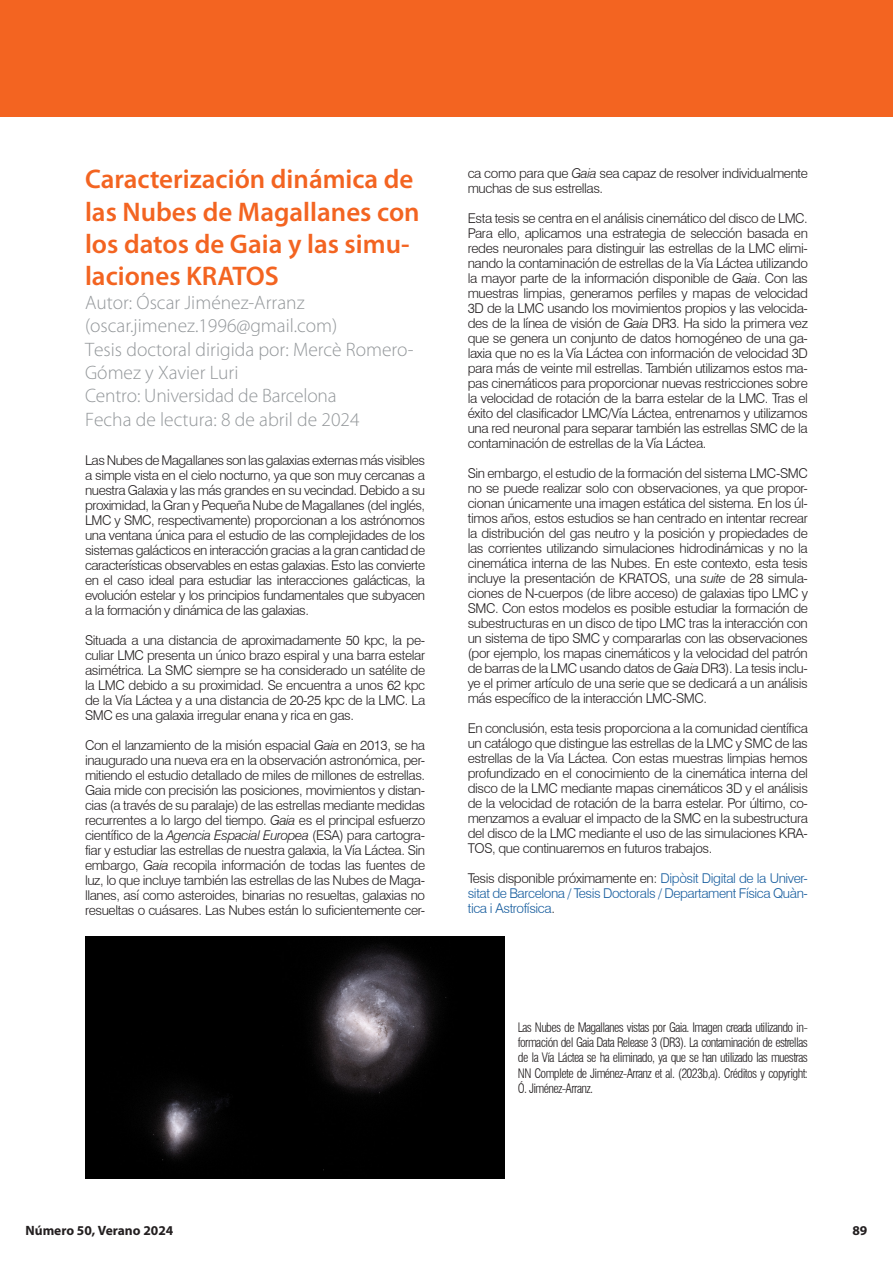
<style>
.page{position:relative;width:893px;height:1263px;background:#fff}
.page>*{position:absolute;margin:0;border:0;box-sizing:border-box;transform-origin:0 0}
.HEADING_1{font:600 27px/32.4px "Myriad Pro";color:#f36421}
.gray_body_text{font:300 19.5px/23.4px "Myriad Pro";color:#93979a}
.Body_1{font:300 13.5px/15px "Swiss 721 BT";letter-spacing:-.03em;color:#231f20;text-align:justify}
.Body_1-2{font:300 13.5px/15px "Swiss 721 BT";letter-spacing:-.03em;color:#175d9e;text-align:justify}
.t1{font:700 13.5px "Myriad Pro";color:#231f20}
.Pie_de_imagen{font:300 condensed 12.75px/15.3px "Swiss 721 BT";letter-spacing:-.05em;color:#231f20;text-align:justify}
.s1{font-style:italic}
.s2{color:#231f20}
</style>
<div class="page">
<div style="left:0;top:0;width:893px;height:117px;background:#f36421"></div>
<img style="left:85px;top:936px;width:419px;height:242px">
<p class="HEADING_1" style="left:85px;top:162px;width:336px">Caracterización dinámica de las Nubes de Magallanes con los datos de Gaia y las simu&shy;laciones KRATOS</p>
<p class="gray_body_text" style="left:85px;top:290px;width:221px">Autor: Óscar Jiménez-Arranz</p>
<p class="gray_body_text" style="left:85px;top:314px;width:254px">(oscar.jimenez.1996@gmail.com)</p>
<p class="gray_body_text" style="left:85px;top:337px;width:330px">Tesis doctoral dirigida por: Mercè Romero-<br>Gómez y Xavier Luri</p>
<p class="gray_body_text" style="left:85px;top:384px;width:253px">Centro: Universidad de Barcelona</p>
<p class="gray_body_text" style="left:85px;top:407px;width:276px">Fecha de lectura: 8 de abril de 2024</p>
<p class="Body_1" style="left:85px;top:452px;width:342px">Las Nubes de Magallanes son las galaxias externas más visibles a simple vista en el cielo nocturno, ya que son muy cercanas a nuestra Galaxia y las más grandes en su vecindad. Debido a su proximidad, la Gran y Pequeña Nube de Magallanes (del inglés, LMC y SMC, respectivamente) proporcionan a los astrónomos una ventana única para el estudio de las complejidades de los sistemas galácticos en interacción gracias a la gran cantidad de características observables en estas galaxias. Esto las convierte en el caso ideal para estudiar las interacciones galácticas, la evolución estelar y los principios fundamentales que subyacen a la formación y dinámica de las galaxias.</p>
<p class="Body_1" style="left:85px;top:632px;width:342px">Situada a una distancia de aproximadamente 50 kpc, la pe&shy;culiar LMC presenta un único brazo espiral y una barra estelar asimétrica. La SMC siempre se ha considerado un satélite de la LMC debido a su proximidad. Se encuentra a unos 62 kpc de la Vía Láctea y a una distancia de 20-25 kpc de la LMC. La SMC es una galaxia irregular enana y rica en gas.</p>
<p class="Body_1" style="left:85px;top:737px;width:342px">Con el lanzamiento de la misión espacial <span class="s1">Gaia</span> en 2013, se ha inaugurado una nueva era en la observación astronómica, per&shy;mitiendo el estudio detallado de miles de millones de estrellas.<br>Gaia mide con precisión las posiciones, movimientos y distan&shy;cias (a través de su paralaje) de las estrellas mediante medidas recurrentes a lo largo del tiempo. <span class="s1">Gaia</span> es el principal esfuerzo científico de la <span class="s1">Agencia Espacial Europea</span> (ESA) para cartogra&shy;fiar y estudiar las estrellas de nuestra galaxia, la Vía Láctea. Sin embargo, <span class="s1">Gaia</span> recopila información de todas las fuentes de luz, lo que incluye también las estrellas de las Nubes de Maga&shy;llanes, así como asteroides, binarias no resueltas, galaxias no resueltas o cuásares. Las Nubes están lo suficientemente cer-</p>
<p class="Body_1" style="left:468px;top:166px;width:342px">ca como para que <span class="s1">Gaia</span> sea capaz de resolver individualmente muchas de sus estrellas.</p>
<p class="Body_1" style="left:468px;top:211px;width:342px">Esta tesis se centra en el análisis cinemático del disco de LMC.<br>Para ello, aplicamos una estrategia de selección basada en redes neuronales para distinguir las estrellas de la LMC elimi&shy;nando la contaminación de estrellas de la Vía Láctea utilizando la mayor parte de la información disponible de <span class="s1">Gaia</span>. Con las muestras limpias, generamos perfiles y mapas de velocidad 3D de la LMC usando los movimientos propios y las velocida&shy;des de la línea de visión de <span class="s1">Gaia</span> DR3. Ha sido la primera vez que se genera un conjunto de datos homogéneo de una ga&shy;laxia que no es la Vía Láctea con información de velocidad 3D para más de veinte mil estrellas. También utilizamos estos ma&shy;pas cinemáticos para proporcionar nuevas restricciones sobre la velocidad de rotación de la barra estelar de la LMC. Tras el éxito del clasificador LMC/Vía Láctea, entrenamos y utilizamos una red neuronal para separar también las estrellas SMC de la contaminación de estrellas de la Vía Láctea.</p>
<p class="Body_1" style="left:468px;top:466px;width:342px">Sin embargo, el estudio de la formación del sistema LMC-SMC no se puede realizar solo con observaciones, ya que propor&shy;cionan únicamente una imagen estática del sistema. En los úl&shy;timos años, estos estudios se han centrado en intentar recrear la distribución del gas neutro y la posición y propiedades de las corrientes utilizando simulaciones hidrodinámicas y no la cinemática interna de las Nubes. En este contexto, esta tesis incluye la presentación de KRATOS, una <span class="s1">suite</span> de 28 simula&shy;ciones de N-cuerpos (de libre acceso) de galaxias tipo LMC y SMC. Con estos modelos es posible estudiar la formación de subestructuras en un disco de tipo LMC tras la interacción con un sistema de tipo SMC y compararlas con las observaciones (por ejemplo, los mapas cinemáticos y la velocidad del patrón de barras de la LMC usando datos de <span class="s1">Gaia</span> DR3). La tesis inclu&shy;ye el primer artículo de una serie que se dedicará a un análisis más específico de la interacción LMC-SMC.</p>
<p class="Body_1" style="left:468px;top:721px;width:342px">En conclusión, esta tesis proporciona a la comunidad científica un catálogo que distingue las estrellas de la LMC y SMC de las estrellas de la Vía Láctea. Con estas muestras limpias hemos profundizado en el conocimiento de la cinemática interna del disco de la LMC mediante mapas cinemáticos 3D y el análisis de la velocidad de rotación de la barra estelar. Por último, co&shy;menzamos a evaluar el impacto de la SMC en la subestructura del disco de la LMC mediante el uso de las simulaciones KRA-TOS, que continuaremos en futuros trabajos.</p>
<p class="Body_1-2" style="left:468px;top:871px;width:342px"><span class="s2">Tesis disponible próximamente en:</span> Dipòsit Digital de la Univer&shy;sitat de Barcelona / Tesis Doctorals / Departament Física Quàn&shy;tica i Astrofísica<span class="s2">.</span></p>
<p class="Pie_de_imagen" style="left:518px;top:1019px;width:292px">Las Nubes de Magallanes vistas por Gaia. Imagen creada utilizando in&shy;formación del Gaia Data Release 3 (DR3). La contaminación de estrellas de la Vía Láctea se ha eliminado, ya que se han utilizado las muestras NN Complete de Jiménez-Arranz et al. (2023b,a). Créditos y copyright:<br>Ó. Jiménez-Arranz.</p>
<p class="t1" style="left:26px;top:1221px;width:149px">Número 50, Verano 2024</p>
<p class="t1" style="left:852px;top:1221px;width:16px">89</p>
</div>
